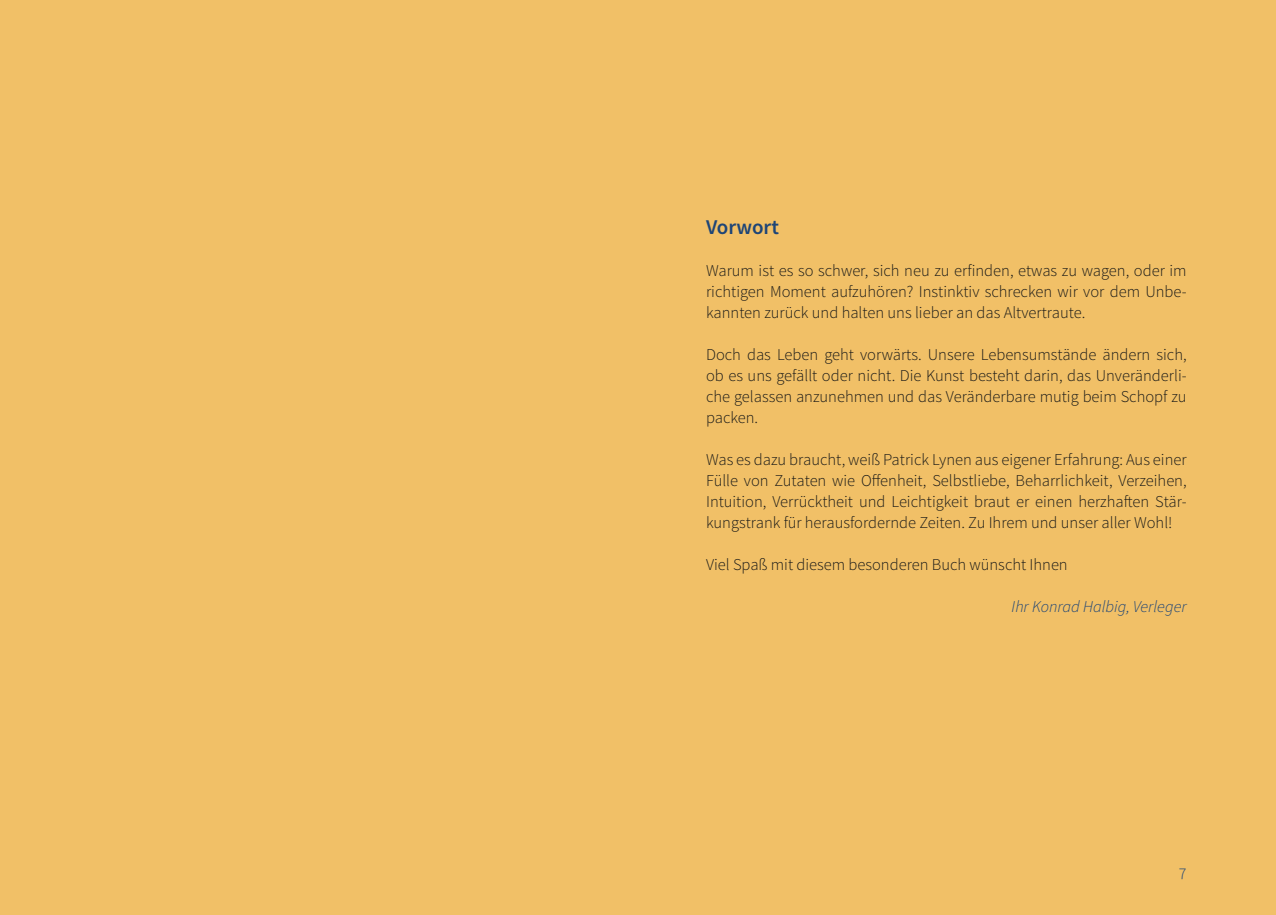
<style>
.page{position:relative;width:1276px;height:915px;background:#fff}
.page>*{position:absolute;margin:0;border:0;box-sizing:border-box;transform-origin:0 0}
.t1{font:600 21px "Source Sans Pro";color:#1e4577}
.t2{font:300 16.5px/21px "Source Sans Pro";color:#1a1a18;text-align:justify}
.t3{font:italic 300 16.5px "Source Sans Pro";color:#1e4577}
.t4{font:300 16.5px "Source Sans Pro";color:#1e4577}
</style>
<div class="page">
<div style="left:0;top:0;width:1276px;height:914px;background:#f1c067"></div>
<p class="t1" style="left:706px;top:213px;width:74px">Vorwort</p>
<p class="t2" style="left:706px;top:260px;width:482px">Warum ist es so schwer, sich neu zu erfinden, etwas zu wagen, oder im richtigen Moment aufzuhören? Instinktiv schrecken wir vor dem Unbe&shy;kannten zurück und halten uns lieber an das Altvertraute.</p>
<p class="t2" style="left:706px;top:344px;width:482px">Doch das Leben geht vorwärts. Unsere Lebensumstände ändern sich, ob es uns gefällt oder nicht. Die Kunst besteht darin, das Unveränderli&shy;che gelassen anzunehmen und das Veränderbare mutig beim Schopf zu packen.</p>
<p class="t2" style="left:706px;top:449px;width:482px">Was es dazu braucht, weiß Patrick Lynen aus eigener Erfahrung: Aus einer Fülle von Zutaten wie Offenheit, Selbstliebe, Beharrlichkeit, Verzeihen, Intuition, Verrücktheit und Leichtigkeit braut er einen herzhaften Stär&shy;kungstrank für herausfordernde Zeiten. Zu Ihrem und unser aller Wohl!</p>
<p class="t2" style="left:706px;top:554px;width:363px">Viel Spaß mit diesem besonderen Buch wünscht Ihnen</p>
<p class="t3" style="left:1011px;top:596px;width:177px">Ihr Konrad Halbig, Verleger</p>
<p class="t4" style="left:1178px;top:862px;width:9px">7</p>
</div>
